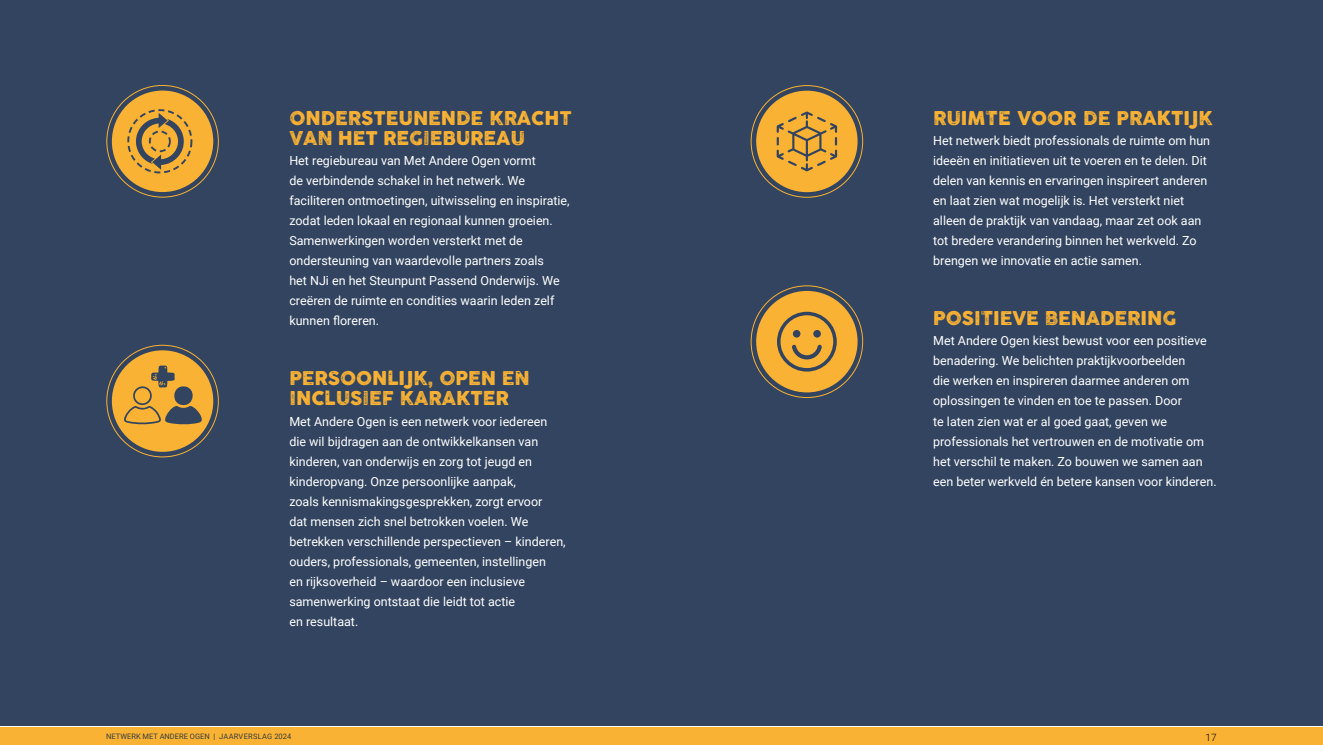
<style>
.page{position:relative;width:1323px;height:745px;background:#fff}
.page>*{position:absolute;margin:0;border:0;box-sizing:border-box;transform-origin:0 0}
.t1{font:18.75px/20px "Cocogoose Pro Letterpress";color:#f9b234}
.t2{font:12.5px/20px "Roboto";color:#fff}
.t3{font:300 10px "Roboto";color:#000}
.t4{font:7.5px "Roboto";color:#353d3f}
</style>
<div class="page">
<div style="left:0;top:726px;width:1323px;height:18px;background:#f9b234"></div>
<div style="left:0;top:0;width:1323px;height:725px;background:#32445f"></div>
<svg style="left:751px;top:86px;width:112px;height:111px"></svg>
<div style="left:756px;top:91px;width:101px;height:101px;background:#f9b234;border-radius:50%"></div>
<svg style="left:751px;top:286px;width:112px;height:111px"></svg>
<div style="left:756px;top:291px;width:101px;height:101px;background:#f9b234;border-radius:50%"></div>
<svg style="left:107px;top:85px;width:111px;height:112px"></svg>
<div style="left:112px;top:90px;width:101px;height:102px;background:#f9b234;border-radius:50%"></div>
<svg style="left:107px;top:345px;width:111px;height:111px"></svg>
<div style="left:112px;top:350px;width:101px;height:101px;background:#f9b234;border-radius:50%"></div>
<svg style="left:127px;top:109px;width:65px;height:64px"></svg>
<svg style="left:776px;top:111px;width:61px;height:60px"></svg>
<svg style="left:777px;top:311px;width:60px;height:60px"></svg>
<svg style="left:124px;top:365px;width:79px;height:60px"></svg>
<h1 class="t1" style="left:289px;top:109px;width:284px">ONDERSTEUNENDE KRACHT<br>VAN HET REGIEBUREAU</h1>
<p class="t2" style="left:289px;top:150px;width:282px">Het regiebureau van Met Andere Ogen vormt<br>de verbindende schakel in het netwerk. We faciliteren ontmoetingen, uitwisseling en inspiratie, zodat leden lokaal en regionaal kunnen groeien.<br>Samenwerkingen worden versterkt met de ondersteuning van waardevolle partners zoals<br>het NJi en het Steunpunt Passend Onderwijs. We creëren de ruimte en condities waarin leden zelf kunnen floreren.</p>
<h1 class="t1" style="left:289px;top:369px;width:242px">PERSOONLIJK, OPEN EN<br>INCLUSIEF KARAKTER</h1>
<p class="t2" style="left:289px;top:410px;width:278px">Met Andere Ogen is een netwerk voor iedereen die wil bijdragen aan de ontwikkelkansen van kinderen, van onderwijs en zorg tot jeugd en kinderopvang. Onze persoonlijke aanpak,<br>zoals kennismakingsgesprekken, zorgt ervoor<br>dat mensen zich snel betrokken voelen. We betrekken verschillende perspectieven – kinderen, ouders, professionals, gemeenten, instellingen<br>en rijksoverheid – waardoor een inclusieve samenwerking ontstaat die leidt tot actie<br>en resultaat.</p>
<h1 class="t1" style="left:933px;top:109px;width:281px">RUIMTE VOOR DE PRAKTIJK</h1>
<p class="t2" style="left:933px;top:130px;width:278px">Het netwerk biedt professionals de ruimte om hun ideeën en initiatieven uit te voeren en te delen. Dit delen van kennis en ervaringen inspireert anderen en laat zien wat mogelijk is. Het versterkt niet alleen de praktijk van vandaag, maar zet ook aan tot bredere verandering binnen het werkveld. Zo brengen we innovatie en actie samen.</p>
<h1 class="t1" style="left:933px;top:309px;width:245px">POSITIEVE BENADERING</h1>
<p class="t2" style="left:933px;top:330px;width:285px">Met Andere Ogen kiest bewust voor een positieve benadering. We belichten praktijkvoorbeelden<br>die werken en inspireren daarmee anderen om oplossingen te vinden en toe te passen. Door<br>te laten zien wat er al goed gaat, geven we professionals het vertrouwen en de motivatie om het verschil te maken. Zo bouwen we samen aan een beter werkveld én betere kansen voor kinderen.</p>
<p class="t4" style="left:106px;top:731px;width:186px">NETWERK MET ANDERE OGEN | JAARVERSLAG 2024</p>
<p class="t3" style="left:1205px;top:729px;width:13px">17</p>
</div>
